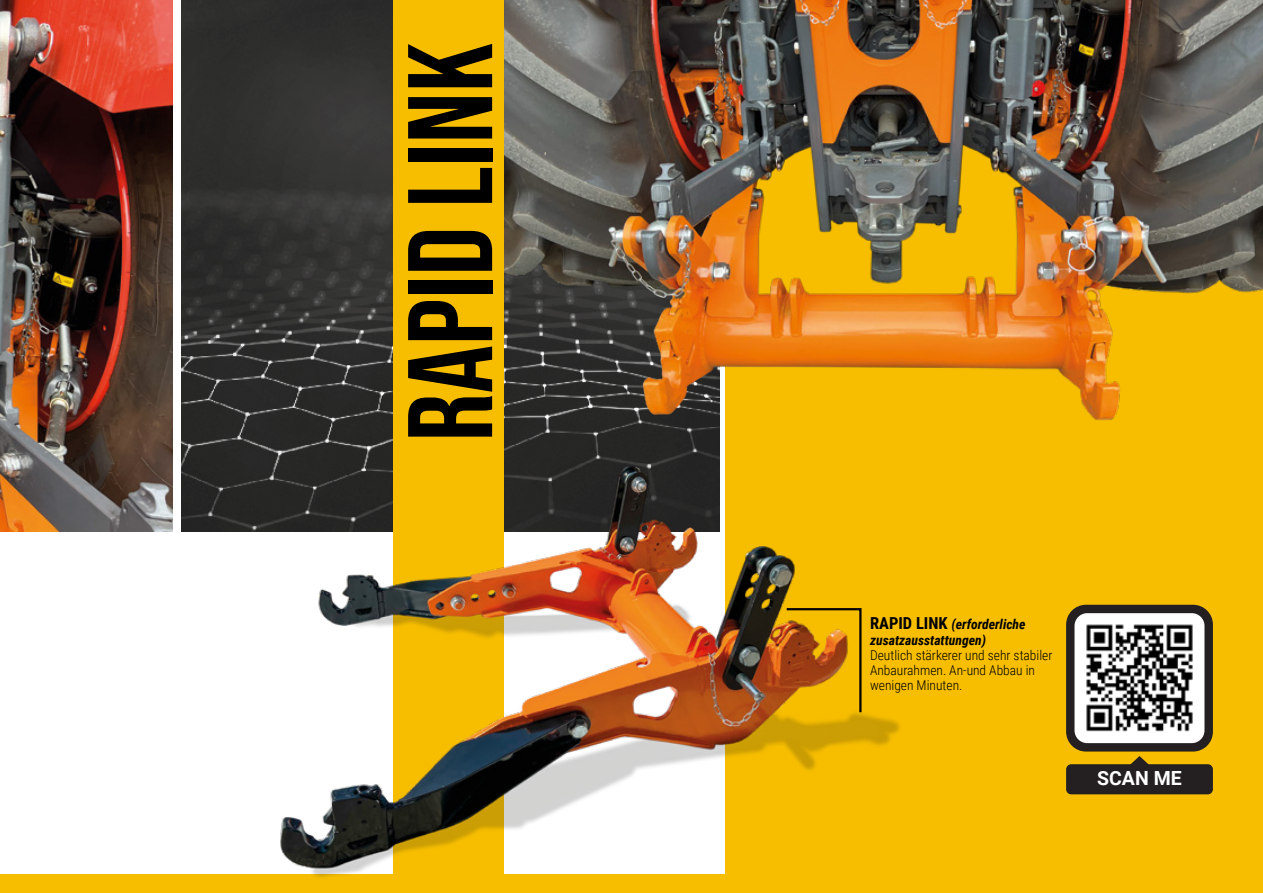
<style>
.page{position:relative;width:1263px;height:893px;background:#fff}
.page>*{position:absolute;margin:0;border:0;box-sizing:border-box;transform-origin:0 0}
.t1{font:120px "Bebas Neue";color:#000}
.t2{font:700 19.5px "Roboto";color:#fff}
.t3{font:italic 700 13.65px/16.5px "Roboto Condensed";color:#000}
.t4{font:300 13.5px/15px "Roboto Condensed";color:#000}
.s1{font-style:normal;font-size:16.5px}
</style>
<div class="page">
<div style="left:0;top:874px;width:1263px;height:19px;background:#f7be00"></div>
<img style="left:182px;top:0;width:212px;height:532px">
<img style="left:0;top:0;width:172px;height:532px">
<div style="left:725px;top:0;width:538px;height:893px;background:#f7be00"></div>
<img style="left:504px;top:0;width:759px;height:455px">
<div style="left:394px;top:0;width:110px;height:874px;background:#f7be00"></div>
<img style="left:272px;top:455px;width:628px;height:422px">
<svg style="left:784px;top:607px;width:79px;height:107px"></svg>
<svg style="left:1131px;top:756px;width:17px;height:8px"></svg>
<div style="left:1066px;top:605px;width:147px;height:146px;background:#241f21;border-radius:20px"></div>
<div style="left:1066px;top:764px;width:147px;height:30px;background:#241f21;border-radius:5px"></div>
<div style="left:1074px;top:613px;width:130px;height:130px;background:#fff;border-radius:13px"></div>
<img style="left:1086px;top:624px;width:107px;height:108px">
<h1 class="t1" style="left:383px;top:442px;width:400px;rotate:-90deg">RAPID LINK</h1>
<p class="t3" style="left:870px;top:615px;width:157px"><span class="s1">RAPID LINK</span> (erforderliche zusatzausstattungen)</p>
<p class="t4" style="left:870px;top:647px;width:184px">Deutlich stärkerer und sehr stabiler<br>Anbaurahmen. An-und Abbau in wenigen Minuten.</p>
<h2 class="t2" style="left:1097px;top:764px;width:86px">SCAN ME</h2>
</div>
